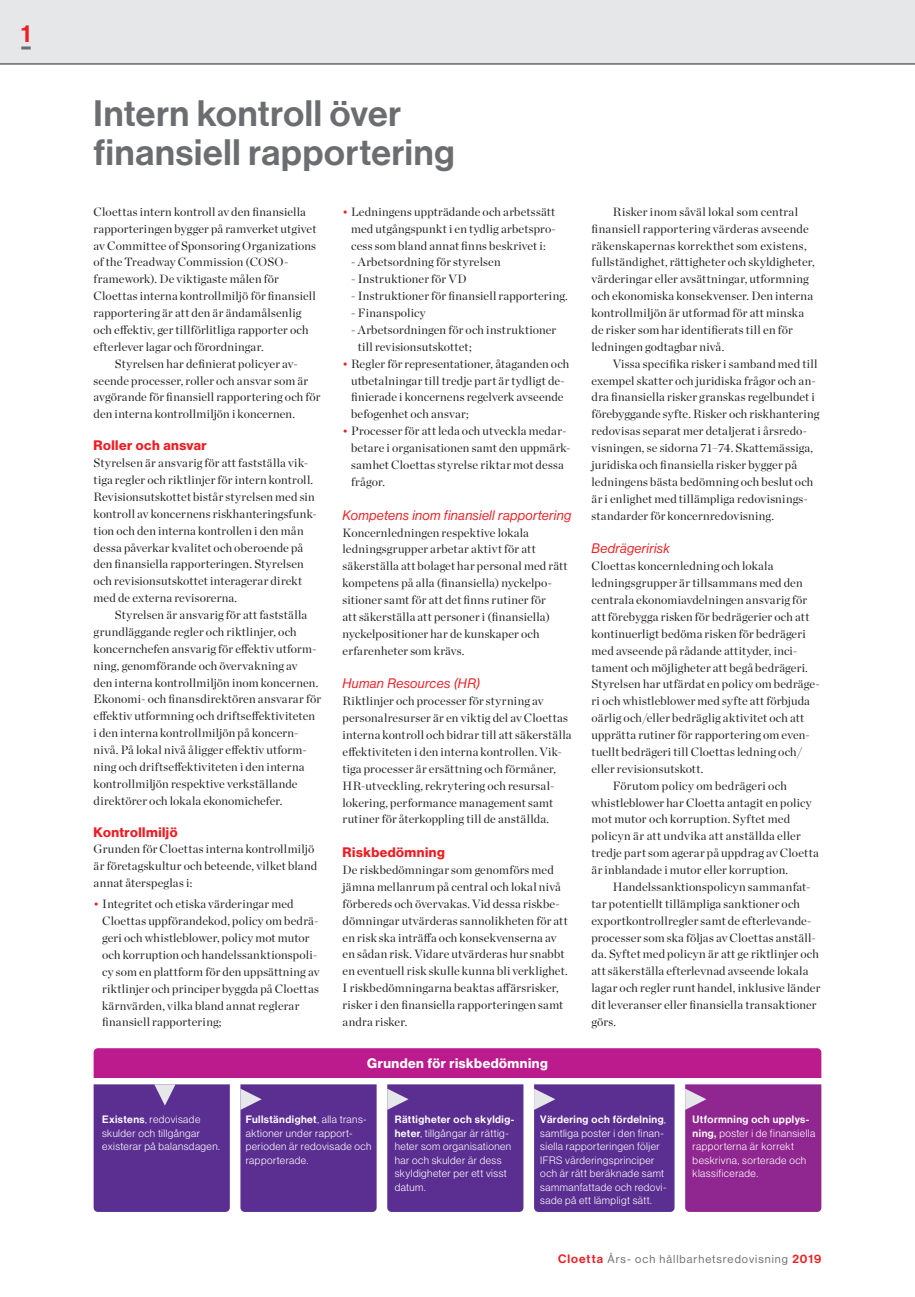
<style>
.page{position:relative;width:915px;height:1297px;background:#fff}
.page>*{position:absolute;margin:0;border:0;box-sizing:border-box;transform-origin:0 0}
.Rubrik_3_grå{font:36px/39px "N Haas Grotesk DS Std 65 Md";letter-spacing:.025em;color:#6c6d70}
.t1{font:24px "N Haas Grotesk DS Std 65 Md";color:#ee1d23}
.Mellanrubrik_2{font:13.5px "N Haas Grotesk DS Std 56 It";letter-spacing:.025em;color:#ee1d23}
.Mellanrubrik_1{font:13.5px "N Haas Grotesk DS Std 75 Bd";letter-spacing:.035em;color:#ee1d23}
.Mellanrubrik_1_negat{font:13.5px "N Haas Grotesk DS Std 75 Bd";letter-spacing:.035em;color:#fff}
.Bröd{font:12px/16.8px "Chronicle Display";letter-spacing:.015em;color:#231f20}
.Bröd_indrag{font:12px/16.8px "Chronicle Display";letter-spacing:.015em;color:#231f20}
.t2{font:11.25px "N Haas Grotesk DS Std 55 Rg";letter-spacing:.09em;color:#6c6d70}
.Tabell_normal_vänste{font:10.5px/13.5px "N Haas Grotesk DS Std 45 Lt";letter-spacing:.04em;color:#fff}
.s1{color:#ee1d23}
.s2{font-family:"N Haas Grotesk DS Std 65 Md"}
.s3{font-family:"N Haas Grotesk DS Std 65 Md";font-size:12px;color:#ee1d23}
</style>
<div class="page">
<div style="left:0;top:0;width:914px;height:64px;background:#e6e7e9"></div>
<hr style="left:0;top:64px;width:914px;height:1px;background:#231f20">
<svg style="left:21px;top:46px;width:10px;height:3px"></svg>
<div style="left:387px;top:1084px;width:136px;height:128px;background:#5b2e91"></div>
<div style="left:685px;top:1084px;width:136px;height:128px;background:#90268f"></div>
<div style="left:94px;top:1048px;width:727px;height:30px;background:#bc1b8d"></div>
<div style="left:94px;top:1084px;width:136px;height:128px;background:#5b2e91"></div>
<div style="left:240px;top:1084px;width:136px;height:128px;background:#5b2e91"></div>
<div style="left:534px;top:1084px;width:140px;height:128px;background:#5b2e91"></div>
<h2 class="t1" style="left:21px;top:20px;width:11px">1</h2>
<p class="Rubrik_3_grå" style="left:94px;top:94px;width:362px">Intern kontroll över finansiell rapportering</p>
<p class="Bröd" style="left:94px;top:202px;width:224px">Cloettas intern kontroll av den finansiella rapporteringen bygger på ramverket utgivet av Committee of Sponsoring Organizations of the Treadway Commission (COSO&shy;framework). De viktigaste målen för Cloettas interna kontrollmiljö för finansiell rapportering är att den är ändamålsenlig och effektiv, ger tillförlitliga rapporter och efterlever lagar och förordningar.</p>
<p class="Bröd_indrag" style="left:94px;top:354px;width:228px;text-indent:21px">Styrelsen har definierat policyer av&shy;seende processer, roller och ansvar som är avgörande för finansiell rapportering och för den interna kontrollmiljön i koncernen.</p>
<p class="Mellanrubrik_1" style="left:94px;top:438px;width:115px">Roller och ansvar</p>
<p class="Bröd" style="left:94px;top:454px;width:225px">Styrelsen är ansvarig för att fastställa vik&shy;tiga regler och riktlinjer för intern kontroll.<br>Revisionsutskottet bistår styrelsen med sin kontroll av koncernens riskhanteringsfunk&shy;tion och den interna kontrollen i den mån dessa påverkar kvalitet och oberoende på den finansiella rapporteringen. Styrelsen och revisionsutskottet interagerar direkt med de externa revisorerna.</p>
<p class="Bröd_indrag" style="left:94px;top:605px;width:229px;text-indent:21px">Styrelsen är ansvarig för att fastställa grundläggande regler och riktlinjer, och koncernchefen ansvarig för effektiv utform&shy;ning, genomförande och övervakning av<br>den interna kontrollmiljön inom koncernen.<br>Ekonomi- och finansdirektören ansvarar för effektiv utformning och driftseffektiviteten i den interna kontrollmiljön på koncern&shy;nivå. På lokal nivå åligger effektiv utform&shy;ning och driftseffektiviteten i den interna kontrollmiljön respektive verkställande direktörer och lokala ekonomichefer.</p>
<p class="Mellanrubrik_1" style="left:94px;top:824px;width:85px">Kontrollmiljö</p>
<p class="Bröd" style="left:94px;top:840px;width:225px">Grunden för Cloettas interna kontrollmiljö är företagskultur och beteende, vilket bland annat återspeglas i:</p>
<p class="Bröd" style="left:102px;top:895px;width:219px;text-indent:-9px"><span class="s1">•</span> Integritet och etiska värderingar med Cloettas uppförandekod, policy om bedrä&shy;geri och whistleblower, policy mot mutor och korruption och handelssanktionspoli&shy;cy som en plattform för den uppsättning av riktlinjer och principer byggda på Cloettas kärnvärden, vilka bland annat reglerar finansiell rapportering;</p>
<p class="Bröd" style="left:351px;top:202px;width:206px;text-align:justify;text-indent:-9px"><span class="s1">•</span> Ledningens uppträdande och arbetssätt med utgångspunkt i en tydlig arbetspro&shy;cess som bland annat finns beskrivet i:</p>
<p class="Bröd" style="left:351px;top:253px;width:151px">- Arbetsordning för styrelsen</p>
<p class="Bröd" style="left:351px;top:270px;width:117px">- Instruktioner för VD</p>
<p class="Bröd" style="left:351px;top:287px;width:218px">- Instruktioner för finansiell rapportering.</p>
<p class="Bröd" style="left:351px;top:304px;width:76px">- Finanspolicy</p>
<p class="Bröd" style="left:357px;top:320px;width:200px;text-indent:-7px">- Arbetsordningen för och instruktioner till revisionsutskottet;</p>
<p class="Bröd" style="left:351px;top:354px;width:220px;text-indent:-9px"><span class="s1">•</span> Regler för representationer, åtaganden och utbetalningar till tredje part är tydligt de&shy;finierade i koncernens regelverk avseende befogenhet och ansvar;</p>
<p class="Bröd" style="left:351px;top:422px;width:221px;text-indent:-9px"><span class="s1">•</span> Processer för att leda och utveckla medar&shy;betare i organisationen samt den uppmärk&shy;samhet Cloettas styrelse riktar mot dessa frågor.</p>
<p class="Mellanrubrik_2" style="left:342px;top:507px;width:230px">Kompetens inom finansiell rapportering</p>
<p class="Bröd" style="left:342px;top:523px;width:226px">Koncernledningen respektive lokala ledningsgrupper arbetar aktivt för att säkerställa att bolaget har personal med rätt kompetens på alla (finansiella) nyckelpo&shy;sitioner samt för att det finns rutiner för<br>att säkerställa att personer i (finansiella) nyckelpositioner har de kunskaper och erfarenheter som krävs.</p>
<p class="Mellanrubrik_2" style="left:342px;top:676px;width:139px">Human Resources (HR)</p>
<p class="Bröd" style="left:342px;top:692px;width:230px">Riktlinjer och processer för styrning av personalresurser är en viktig del av Cloettas interna kontroll och bidrar till att säkerställa effektiviteten i den interna kontrollen. Vik&shy;tiga processer är ersättning och förmåner, HR-utveckling, rekrytering och resursal&shy;lokering, performance management samt rutiner för återkoppling till de anställda.</p>
<p class="Mellanrubrik_1" style="left:342px;top:844px;width:104px">Riskbedömning</p>
<p class="Bröd" style="left:342px;top:860px;width:226px">De riskbedömningar som genomförs med jämna mellanrum på central och lokal nivå förbereds och övervakas. Vid dessa riskbe&shy;dömningar utvärderas sannolikheten för att en risk ska inträffa och konsekvenserna av en sådan risk. Vidare utvärderas hur snabbt en eventuell risk skulle kunna bli verklighet.<br>I riskbedömningarna beaktas affärsrisker, risker i den finansiella rapporteringen samt andra risker.</p>
<p class="Mellanrubrik_1_negat" style="left:367px;top:1056px;width:182px">Grunden för riskbedömning</p>
<p class="Bröd_indrag" style="left:591px;top:202px;width:225px;text-indent:21px">Risker inom såväl lokal som central finansiell rapportering värderas avseende räkenskapernas korrekthet som existens, fullständighet, rättigheter och skyldigheter, värderingar eller avsättningar, utformning och ekonomiska konsekvenser. Den interna kontrollmiljön är utformad för att minska de risker som har identifierats till en för ledningen godtagbar nivå.</p>
<p class="Bröd_indrag" style="left:591px;top:354px;width:229px;text-indent:21px">Vissa specifika risker i samband med till exempel skatter och juridiska frågor och an&shy;dra finansiella risker granskas regelbundet i förebyggande syfte. Risker och riskhantering redovisas separat mer detaljerat i årsredo&shy;visningen, se sidorna 71–74. Skattemässiga, juridiska och finansiella risker bygger på ledningens bästa bedömning och beslut och är i enlighet med tillämpliga redovisnings&shy;standarder för koncernredovisning.</p>
<p class="Mellanrubrik_2" style="left:591px;top:541px;width:80px">Bedrägeririsk</p>
<p class="Bröd" style="left:591px;top:557px;width:230px">Cloettas koncernledning och lokala ledningsgrupper är tillsammans med den centrala ekonomiavdelningen ansvarig för att förebygga risken för bedrägerier och att kontinuerligt bedöma risken för bedrägeri med avseende på rådande attityder, inci&shy;tament och möjligheter att begå bedrägeri.<br>Styrelsen har utfärdat en policy om bedräge&shy;ri och whistleblower med syfte att förbjuda oärlig och/eller bedräglig aktivitet och att upprätta rutiner för rapportering om even&shy;tuellt bedrägeri till Cloettas ledning och/ eller revisionsutskott.</p>
<p class="Bröd_indrag" style="left:591px;top:776px;width:228px;text-indent:21px">Förutom policy om bedrägeri och whistleblower har Cloetta antagit en policy mot mutor och korruption. Syftet med policyn är att undvika att anställda eller tredje part som agerar på uppdrag av Cloetta är inblandade i mutor eller korruption.</p>
<p class="Bröd_indrag" style="left:591px;top:877px;width:230px;text-indent:21px">Handelssanktionspolicyn sammanfat&shy;tar potentiellt tillämpliga sanktioner och exportkontrollregler samt de efterlevande&shy;processer som ska följas av Cloettas anställ&shy;da. Syftet med policyn är att ge riktlinjer och att säkerställa efterlevnad avseende lokala lagar och regler runt handel, inklusive länder dit leveranser eller finansiella transaktioner görs.</p>
<p class="Tabell_normal_vänste" style="left:102px;top:1113px;width:119px"><span class="s2">Existens</span>, redovisade skulder och tillgångar existerar på balansdagen.</p>
<p class="Tabell_normal_vänste" style="left:246px;top:1113px;width:127px"><span class="s2">Fullständighet</span>, alla trans&shy;aktioner under rapport&shy;perioden är redovisade och rapporterade.</p>
<p class="Tabell_normal_vänste" style="left:540px;top:1113px;width:128px"><span class="s2">Värdering och fördelning</span>, samtliga poster i den finan&shy;siella rapporteringen följer<br>IFRS värderingsprinciper och är rätt beräknade samt sammanfattade och redovi&shy;sade på ett lämpligt sätt.</p>
<p class="Tabell_normal_vänste" style="left:394px;top:1113px;width:121px"><span class="s2">Rättigheter och skyldig&shy;heter</span>, tillgångar är rättig&shy;heter som organisationen har och skulder är dess skyldigheter per ett visst datum.</p>
<p class="Tabell_normal_vänste" style="left:692px;top:1113px;width:124px"><span class="s2">Utformning och upplys&shy;ning,</span> poster i de finansiella rapporterna är korrekt beskrivna, sorterade och klassificerade.</p>
<p class="t2" style="left:558px;top:1253px;width:264px"><span class="s3">Cloetta</span> Års- och hållbarhetsredovisning <span class="s3">2019</span></p>
</div>
